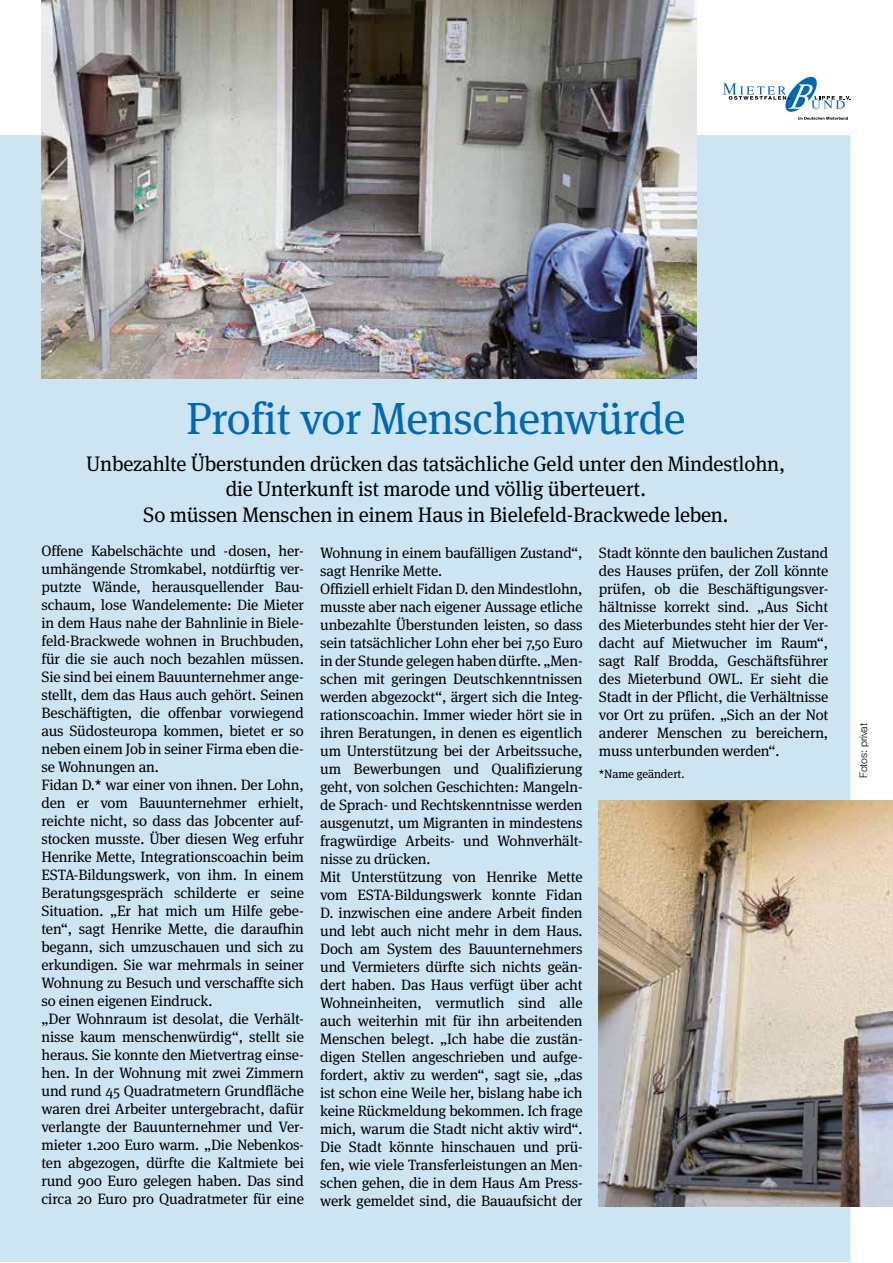
<style>
.page{position:relative;width:893px;height:1263px;background:#fff}
.page>*{position:absolute;margin:0;border:0;box-sizing:border-box;transform-origin:0 0}
.t1{font:45px "Meta Serif";letter-spacing:-.01em;color:#0069b4}
.t2{font:21px/25.2px "Meta Serif";letter-spacing:-.01em;color:#000;text-align:center}
.t3{font:15px/18px "Meta Serif";letter-spacing:-.01em;color:#000}
.t4{font:12px "Meta Serif";letter-spacing:-.01em;color:#000}
.t5{font:300 10.5px "Helvetica Neue LT Pro";letter-spacing:-.01em;color:#000}
</style>
<div class="page">
<div style="left:0;top:135px;width:850px;height:1127px;background:#cde5f3"></div>
<svg style="left:723px;top:77px;width:127px;height:43px"></svg>
<img style="left:599px;top:801px;width:294px;height:405px">
<img style="left:41px;top:0;width:656px;height:378px">
<h1 class="t1" style="left:186px;top:392px;width:501px">Profit vor Menschenwürde</h1>
<h2 class="t2" style="left:86px;top:451px;width:701px">Unbezahlte Überstunden drücken das tatsächliche Geld unter den Mindestlohn, die Unterkunft ist marode und völlig überteuert.<br>So müssen Menschen in einem Haus in Bielefeld-Brackwede leben.</h2>
<p class="t3" style="left:41px;top:542px;width:264px">Offene Kabelschächte und -dosen, her&shy;umhängende Stromkabel, notdürftig ver&shy;putzte Wände, herausquellender Bau&shy;schaum, lose Wandelemente: Die Mieter in dem Haus nahe der Bahnlinie in Biele&shy;feld-Brackwede wohnen in Bruchbuden, für die sie auch noch bezahlen müssen.<br>Sie sind bei einem Bauunternehmer ange&shy;stellt, dem das Haus auch gehört. Seinen Beschäftigten, die offenbar vorwiegend aus Südosteuropa kommen, bietet er so neben einem Job in seiner Firma eben die&shy;se Wohnungen an.<br>Fidan D.* war einer von ihnen. Der Lohn, den er vom Bauunternehmer erhielt, reichte nicht, so dass das Jobcenter auf&shy;stocken musste. Über diesen Weg erfuhr Henrike Mette, Integrationscoachin beim ESTA-Bildungswerk, von ihm. In einem Beratungsgespräch schilderte er seine Situation. „Er hat mich um Hilfe gebe&shy;ten“, sagt Henrike Mette, die daraufhin begann, sich umzuschauen und sich zu erkundigen. Sie war mehrmals in seiner Wohnung zu Besuch und verschaffte sich so einen eigenen Eindruck.<br>„Der Wohnraum ist desolat, die Verhält&shy;nisse kaum menschenwürdig“, stellt sie heraus. Sie konnte den Mietvertrag einse&shy;hen. In der Wohnung mit zwei Zimmern und rund 45 Quadratmetern Grundfläche waren drei Arbeiter untergebracht, dafür verlangte der Bauunternehmer und Ver&shy;mieter 1.200 Euro warm. „Die Nebenkos&shy;ten abgezogen, dürfte die Kaltmiete bei rund 900 Euro gelegen haben. Das sind circa 20 Euro pro Quadratmeter für eine</p>
<p class="t3" style="left:320px;top:544px;width:264px">Wohnung in einem baufälligen Zustand“, sagt Henrike Mette.<br>Offiziell erhielt Fidan D. den Mindestlohn, musste aber nach eigener Aussage etliche unbezahlte Überstunden leisten, so dass sein tatsächlicher Lohn eher bei 7,50 Euro in der Stunde gelegen haben dürfte. „Men&shy;schen mit geringen Deutschkenntnissen werden abgezockt“, ärgert sich die Integ&shy;rationscoachin. Immer wieder hört sie in ihren Beratungen, in denen es eigentlich um Unterstützung bei der Arbeitssuche, um Bewerbungen und Qualifizierung geht, von solchen Geschichten: Mangeln&shy;de Sprach- und Rechtskenntnisse werden ausgenutzt, um Migranten in mindestens fragwürdige Arbeits- und Wohnverhält&shy;nisse zu drücken.<br>Mit Unterstützung von Henrike Mette vom ESTA-Bildungswerk konnte Fidan D. inzwischen eine andere Arbeit finden und lebt auch nicht mehr in dem Haus.<br>Doch am System des Bauunternehmers und Vermieters dürfte sich nichts geän&shy;dert haben. Das Haus verfügt über acht Wohneinheiten, vermutlich sind alle auch weiterhin mit für ihn arbeitenden Menschen belegt. „Ich habe die zustän&shy;digen Stellen angeschrieben und aufge&shy;fordert, aktiv zu werden“, sagt sie, „das ist schon eine Weile her, bislang habe ich keine Rückmeldung bekommen. Ich frage mich, warum die Stadt nicht aktiv wird“.<br>Die Stadt könnte hinschauen und prü&shy;fen, wie viele Transferleistungen an Men&shy;schen gehen, die in dem Haus Am Press&shy;werk gemeldet sind, die Bauaufsicht der</p>
<p class="t3" style="left:599px;top:544px;width:231px;text-align:justify">Stadt könnte den baulichen Zustand des Hauses prüfen, der Zoll könnte prüfen, ob die Beschäftigungsver&shy;hältnisse korrekt sind. „Aus Sicht des Mieterbundes steht hier der Ver&shy;dacht auf Mietwucher im Raum“, sagt Ralf Brodda, Geschäftsführer des Mieterbund OWL. Er sieht die Stadt in der Pflicht, die Verhältnisse vor Ort zu prüfen. „Sich an der Not anderer Menschen zu bereichern, muss unterbunden werden“.</p>
<p class="t4" style="left:599px;top:767px;width:87px">*Name geändert.</p>
<p class="t5" style="left:857px;top:778px;width:56px;rotate:-90deg">Fotos: privat</p>
</div>
